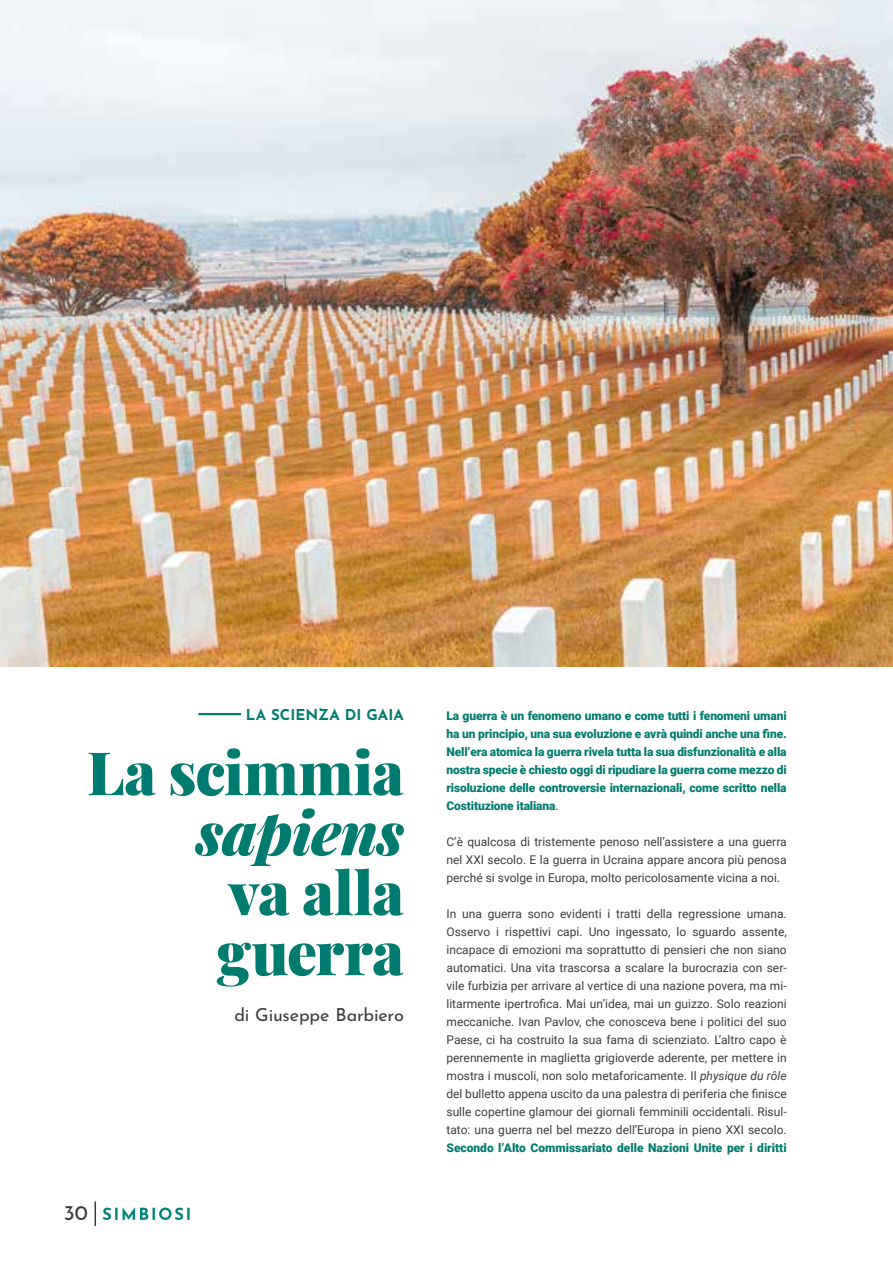
<style>
.page{position:relative;width:893px;height:1263px;background:#fff}
.page>*{position:absolute;margin:0;border:0;box-sizing:border-box;transform-origin:0 0}
.t1{font:900 60px/60px "Playfair Display";letter-spacing:-.01em;color:#007b70}
.t2{font:italic 900 60px "Playfair Display";letter-spacing:-.01em;color:#007b70}
.t3{font:21px "Josefin Sans";color:#3c3c3b}
.t4{font:18px "Josefin Sans";letter-spacing:-.01em;color:#3c3c3b}
.t5{font:700 15px "Josefin Sans";letter-spacing:.005em;color:#007b70}
.t6{font:12px/18px "Roboto";color:#3c3c3b;text-align:justify}
.t7{font:900 12px/18px "Roboto";letter-spacing:-.01em;color:#007b70;text-align:justify}
.s1{font-weight:400;color:#3c3c3b}
.s2{font-style:italic}
</style>
<div class="page">
<svg style="left:95px;top:1201px;width:1px;height:25px"></svg>
<svg style="left:103px;top:1207px;width:87px;height:13px"></svg>
<img style="left:0;top:0;width:893px;height:666px">
<hr style="left:198px;top:713px;width:43px;height:2px;background:#007b70">
<p class="t5" style="left:246px;top:701px;width:160px">LA SCIENZA DI GAIA</p>
<h1 class="t1" style="left:87px;top:738px;width:318px">La scimmia</h1>
<h1 class="t2" style="left:196px;top:783px;width:209px">sapiens</h1>
<h1 class="t1" style="left:217px;top:858px;width:189px">va alla guerra</h1>
<h2 class="t3" style="left:64px;top:1195px;width:26px">30</h2>
<h3 class="t4" style="left:234px;top:999px;width:171px">di Giuseppe Barbiero</h3>
<p class="t7" style="left:446px;top:706px;width:342px">La guerra è un fenomeno umano e come tutti i fenomeni umani ha un principio, una sua evoluzione e avrà quindi anche una fine.<br>Nell’era atomica la guerra rivela tutta la sua disfunzionalità e alla nostra specie è chiesto oggi di ripudiare la guerra come mezzo di risoluzione delle controversie internazionali, come scritto nella Costituzione italiana<span class="s1">.</span></p>
<p class="t6" style="left:446px;top:832px;width:342px">C’è qualcosa di tristemente penoso nell’assistere a una guerra nel XXI secolo. E la guerra in Ucraina appare ancora più penosa perché si svolge in Europa, molto pericolosamente vicina a noi.</p>
<p class="t6" style="left:446px;top:904px;width:342px">In una guerra sono evidenti i tratti della regressione umana.<br>Osservo i rispettivi capi. Uno ingessato, lo sguardo assente, incapace di emozioni ma soprattutto di pensieri che non siano automatici. Una vita trascorsa a scalare la burocrazia con ser&shy;vile furbizia per arrivare al vertice di una nazione povera, ma mi&shy;litarmente ipertrofica. Mai un’idea, mai un guizzo. Solo reazioni meccaniche. Ivan Pavlov, che conosceva bene i politici del suo Paese, ci ha costruito la sua fama di scienziato. L’altro capo è perennemente in maglietta grigioverde aderente, per mettere in mostra i muscoli, non solo metaforicamente. Il <span class="s2">physique du rôle </span>del bulletto appena uscito da una palestra di periferia che finisce sulle copertine glamour dei giornali femminili occidentali. Risul&shy;tato: una guerra nel bel mezzo dell’Europa in pieno XXI secolo.</p>
<p class="t7" style="left:446px;top:1138px;width:342px">Secondo l’Alto Commissariato delle Nazioni Unite per i diritti</p>
</div>
